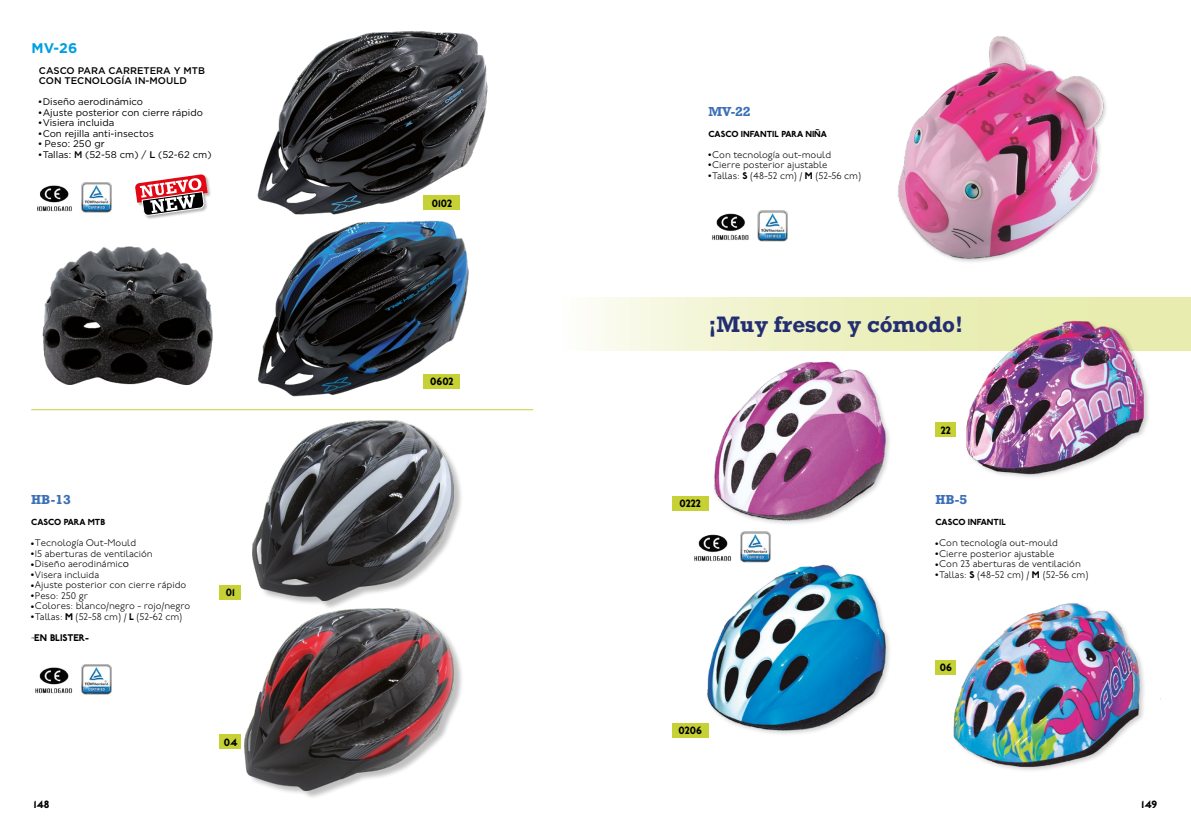
<style>
.page{position:relative;width:1191px;height:819px;background:#fff}
.page>*{position:absolute;margin:0;border:0;box-sizing:border-box;transform-origin:0 0}
.t1{font:700 21px "Rockwell Nova";color:#232e72}
.t2{font:700 14px "Gotham";color:#009fe3}
.t3{font:700 12.25px "Rockwell Nova";color:#3b70b7}
.t4{font:800 10.5px "P22 Underground";color:#000}
.t5{font:300 9.62px "P22 Underground";color:#000}
.t6{font:9.62px "Gotham";color:#000}
.t7{font:500 9.62px/10.5px "Gotham";color:#000}
.t8{font:800 9.62px "P22 Underground";color:#000}
.t9{font:800 8.75px "P22 Underground";color:#000}
.t10{font:3.5px "Monotype Sorts";color:#000}
.s1{font-weight:500}
.s2{font-family:"Gotham";font-weight:400}
.s3{font-weight:800}
</style>
<div class="page">
<img style="left:257px;top:31px;width:231px;height:179px">
<img style="left:258px;top:210px;width:211px;height:187px">
<img style="left:35px;top:664px;width:77px;height:31px">
<div style="left:246px;top:610px;width:218px;height:190px;background:#000;opacity:.25"></div>
<img style="left:245px;top:610px;width:208px;height:180px">
<div style="left:254px;top:422px;width:209px;height:188px;background:#000;opacity:.25"></div>
<img style="left:252px;top:421px;width:201px;height:179px">
<div style="left:219px;top:584px;width:22px;height:15px;background:#c5d135"></div>
<div style="left:219px;top:734px;width:22px;height:15px;background:#c5d135"></div>
<hr style="left:31px;top:409px;width:502px;height:1px;background:#c5d135">
<img style="left:37px;top:182px;width:75px;height:31px">
<div style="left:424px;top:374px;width:36px;height:14px;background:#c5d135"></div>
<div style="left:424px;top:195px;width:36px;height:15px;background:#c5d135"></div>
<img style="left:42px;top:246px;width:171px;height:139px">
<img style="left:712px;top:210px;width:76px;height:32px">
<img style="left:898px;top:36px;width:208px;height:226px">
<svg style="left:589px;top:297px;width:602px;height:54px;fill:#f7f9e5"></svg>
<img style="left:679px;top:297px;width:495px;height:474px">
<div style="left:672px;top:496px;width:36px;height:14px;background:#c5d135"></div>
<div style="left:672px;top:722px;width:36px;height:15px;background:#c5d135"></div>
<div style="left:935px;top:422px;width:21px;height:15px;background:#c5d135"></div>
<div style="left:935px;top:659px;width:21px;height:15px;background:#c5d135"></div>
<img style="left:691px;top:527px;width:80px;height:39px">
<div style="left:135px;top:174px;width:77px;height:46px;background:#000;opacity:.3"></div>
<svg style="left:135px;top:174px;width:73px;height:41px"></svg>
<h2 class="t2" style="left:32px;top:38px;width:47px">MV-26</h2>
<p class="t7" style="left:39px;top:65px;width:168px">CASCO PARA CARRETERA Y MTB<br>CON TECNOLOGÍA IN-MOULD</p>
<p class="t10" style="left:39px;top:100px;width:4px">l</p>
<p class="t6" style="left:43px;top:95px;width:102px">Diseño aerodinámico</p>
<p class="t10" style="left:39px;top:111px;width:4px">l</p>
<p class="t6" style="left:43px;top:106px;width:162px">Ajuste posterior con cierre rápido</p>
<p class="t10" style="left:39px;top:121px;width:4px">l</p>
<p class="t6" style="left:43px;top:116px;width:73px">Visiera incluida</p>
<p class="t10" style="left:39px;top:132px;width:4px">l</p>
<p class="t6" style="left:43px;top:127px;width:113px">Con rejilla anti-insectos</p>
<p class="t10" style="left:39px;top:142px;width:4px">l</p>
<p class="t6" style="left:45px;top:137px;width:62px">Peso: 250 gr</p>
<p class="t10" style="left:39px;top:153px;width:4px">l</p>
<p class="t6" style="left:43px;top:148px;width:170px">Tallas: <span class="s1">M</span> (52-58 cm) / <span class="s1">L</span> (52-62 cm)</p>
<p class="t3" style="left:31px;top:492px;width:41px">HB-13</p>
<p class="t9" style="left:31px;top:517px;width:75px">CASCO PARA MTB</p>
<p class="t10" style="left:31px;top:541px;width:4px">l</p>
<p class="t5" style="left:35px;top:537px;width:103px">Tecnología Out-Mould</p>
<p class="t10" style="left:31px;top:552px;width:4px">l</p>
<p class="t5" style="left:35px;top:548px;width:119px">15 aberturas de ventilación</p>
<p class="t10" style="left:31px;top:562px;width:4px">l</p>
<p class="t5" style="left:35px;top:558px;width:96px">Diseño aerodinámic<span class="s2">o</span></p>
<p class="t10" style="left:31px;top:573px;width:4px">l</p>
<p class="t5" style="left:35px;top:569px;width:66px">Visera incluida</p>
<p class="t10" style="left:31px;top:583px;width:4px">l</p>
<p class="t5" style="left:35px;top:579px;width:153px">Ajuste posterior con cierre rápido</p>
<p class="t10" style="left:31px;top:594px;width:4px">l</p>
<p class="t5" style="left:35px;top:590px;width:54px">Peso: 250 gr</p>
<p class="t10" style="left:31px;top:604px;width:4px">l</p>
<p class="t5" style="left:35px;top:600px;width:157px">Colores: blanco/negro - rojo/negro</p>
<p class="t10" style="left:31px;top:615px;width:4px">l</p>
<p class="t5" style="left:35px;top:611px;width:149px">Tallas: <span class="s3">M</span> (52-58 cm) / <span class="s3">L</span> (52-62 cm)</p>
<p class="t10" style="left:31px;top:636px;width:4px">-</p>
<p class="t8" style="left:34px;top:632px;width:56px">EN BLISTER-</p>
<p class="t4" style="left:226px;top:586px;width:11px">01</p>
<p class="t4" style="left:224px;top:735px;width:15px">04</p>
<p class="t4" style="left:432px;top:197px;width:22px">0102</p>
<p class="t4" style="left:430px;top:375px;width:25px">0602</p>
<p class="t3" style="left:708px;top:103px;width:44px">MV-22</p>
<p class="t9" style="left:708px;top:128px;width:120px">CASCO INFANTIL PARA NIÑA</p>
<p class="t10" style="left:708px;top:153px;width:4px">l</p>
<p class="t5" style="left:712px;top:149px;width:121px">Con tecnología out-mould</p>
<p class="t10" style="left:708px;top:163px;width:4px">l</p>
<p class="t5" style="left:712px;top:159px;width:117px">Cierre posterior ajustable</p>
<p class="t10" style="left:708px;top:174px;width:4px">l</p>
<p class="t5" style="left:712px;top:170px;width:150px">Tallas: <span class="s3">S</span> (48-52 cm) / <span class="s3">M</span> (52-56 cm)</p>
<h1 class="t1" style="left:708px;top:311px;width:256px">¡Muy fresco y cómodo!</h1>
<p class="t4" style="left:679px;top:497px;width:23px">0222</p>
<p class="t4" style="left:678px;top:724px;width:25px">0206</p>
<p class="t4" style="left:940px;top:424px;width:12px">22</p>
<p class="t3" style="left:935px;top:492px;width:33px">HB-5</p>
<p class="t9" style="left:935px;top:517px;width:72px">CASCO INFANTIL</p>
<p class="t10" style="left:935px;top:541px;width:4px">l</p>
<p class="t5" style="left:939px;top:537px;width:121px">Con tecnología out-mould</p>
<p class="t10" style="left:935px;top:552px;width:4px">l</p>
<p class="t5" style="left:939px;top:548px;width:117px">Cierre posterior ajustable</p>
<p class="t10" style="left:935px;top:562px;width:4px">l</p>
<p class="t5" style="left:939px;top:558px;width:143px">Con 23 aberturas de ventilación</p>
<p class="t10" style="left:935px;top:573px;width:4px">l</p>
<p class="t5" style="left:939px;top:569px;width:151px">Tallas: <span class="s3">S</span> (48-52 cm) / <span class="s3">M</span> (52-56 cm)</p>
<p class="t4" style="left:939px;top:661px;width:14px">06</p>
<p class="t4" style="left:34px;top:797px;width:17px">148</p>
<p class="t4" style="left:1141px;top:797px;width:17px">149</p>
</div>
